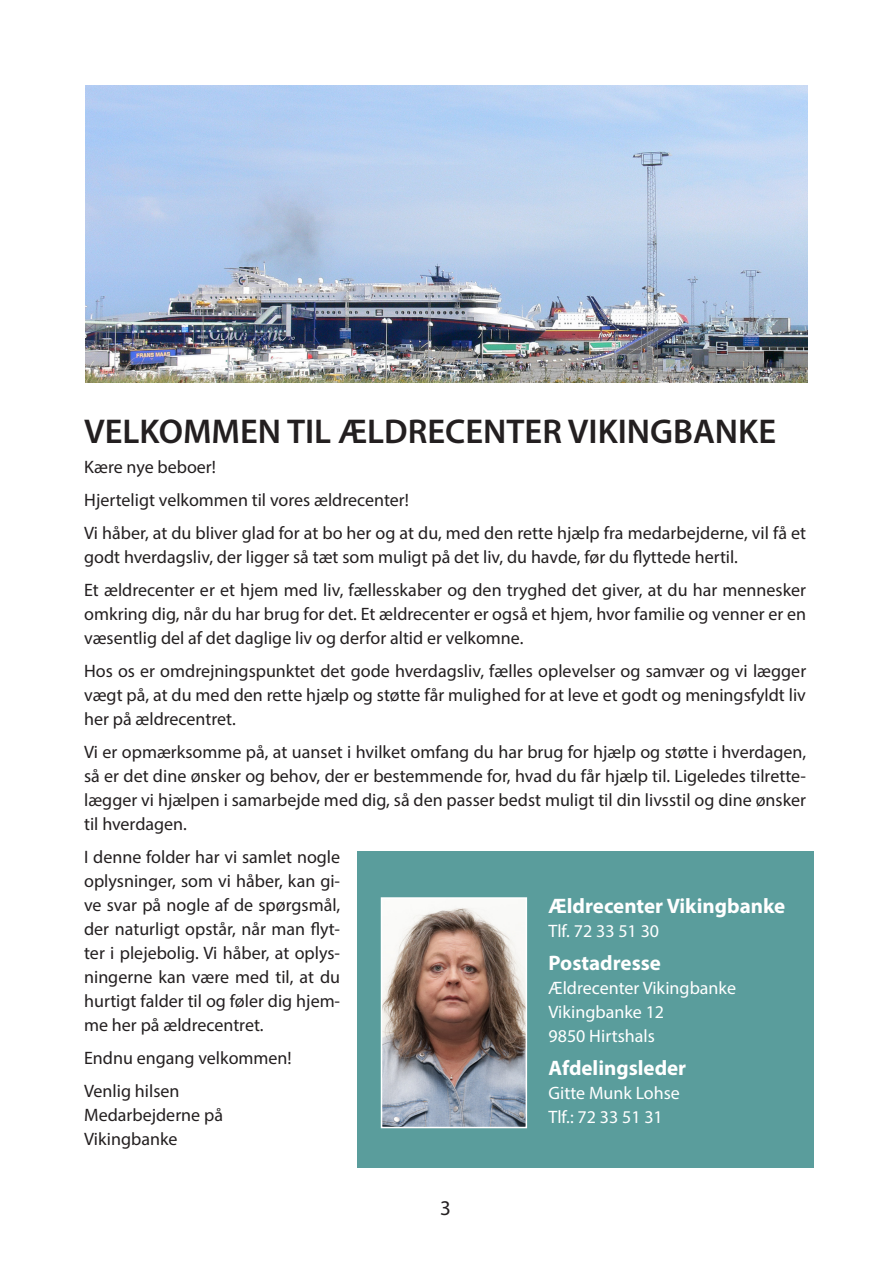
<style>
.page{position:relative;width:893px;height:1263px;background:#fff}
.page>*{position:absolute;margin:0;border:0;box-sizing:border-box;transform-origin:0 0}
.Overskrift{font:600 34.5px "Myriad Pro";color:#231f20}
.Brødtekst_stor{font:700 21px "Myriad Pro";color:#fff}
.t1{font:21px "Myriad Pro";color:#231f20}
.Brødtekst_afsnit{font:18px/24px "Myriad Pro";color:#231f20;text-align:justify}
.Brødtekst{font:18px "Myriad Pro";color:#fff}
.Brødtekst_afsnit-2{font:18px/24px "Myriad Pro";color:#fff}
</style>
<div class="page">
<img style="left:85px;top:85px;width:723px;height:298px">
<div style="left:357px;top:851px;width:281px;height:317px;background:#5a9d9c"></div>
<div style="left:531px;top:851px;width:283px;height:317px;background:#5a9d9c"></div>
<img style="left:384px;top:900px;width:140px;height:225px">
<div style="left:381px;top:897px;width:146px;height:231px;border:2px solid #fff"></div>
<p class="Overskrift" style="left:84px;top:409px;width:693px">VELKOMMEN TIL ÆLDRECENTER VIKINGBANKE</p>
<p class="Brødtekst_afsnit" style="left:84px;top:455px;width:133px">Kære nye beboer!</p>
<p class="Brødtekst_afsnit" style="left:84px;top:488px;width:326px">Hjerteligt velkommen til vores ældrecenter!</p>
<p class="Brødtekst_afsnit" style="left:84px;top:521px;width:723px">Vi håber, at du bliver glad for at bo her og at du, med den rette hjælp fra medarbejderne, vil få et godt hverdagsliv, der ligger så tæt som muligt på det liv, du havde, før du flyttede hertil.</p>
<p class="Brødtekst_afsnit" style="left:84px;top:578px;width:723px">Et ældrecenter er et hjem med liv, fællesskaber og den tryghed det giver, at du har mennesker omkring dig, når du har brug for det. Et ældrecenter er også et hjem, hvor familie og venner er en væsentlig del af det daglige liv og derfor altid er velkomne.</p>
<p class="Brødtekst_afsnit" style="left:84px;top:659px;width:724px">Hos os er omdrejningspunktet det gode hverdagsliv, fælles oplevelser og samvær og vi lægger vægt på, at du med den rette hjælp og støtte får mulighed for at leve et godt og meningsfyldt liv her på ældrecentret.</p>
<p class="Brødtekst_afsnit" style="left:84px;top:740px;width:723px">Vi er opmærksomme på, at uanset i hvilket omfang du har brug for hjælp og støtte i hverdagen, så er det dine ønsker og behov, der er bestemmende for, hvad du får hjælp til. Ligeledes tilrette&shy;lægger vi hjælpen i samarbejde med dig, så den passer bedst muligt til din livsstil og dine ønsker til hverdagen.</p>
<p class="Brødtekst_afsnit" style="left:84px;top:845px;width:258px">I denne folder har vi samlet nogle oplysninger, som vi håber, kan gi&shy;ve svar på nogle af de spørgsmål, der naturligt opstår, når man flyt&shy;ter i plejebolig. Vi håber, at oplys&shy;ningerne kan være med til, at du hurtigt falder til og føler dig hjem&shy;me her på ældrecentret.</p>
<p class="Brødtekst_afsnit" style="left:84px;top:1046px;width:209px">Endnu engang velkommen!</p>
<p class="Brødtekst_afsnit" style="left:84px;top:1079px;width:140px;text-align:left">Venlig hilsen<br>Medarbejderne på<br>Vikingbanke</p>
<p class="Brødtekst_stor" style="left:549px;top:892px;width:238px">Ældrecenter Vikingbanke</p>
<p class="Brødtekst_afsnit-2" style="left:549px;top:918px;width:112px">Tlf. 72 33 51 30</p>
<p class="Brødtekst_stor" style="left:549px;top:949px;width:114px">Postadresse</p>
<p class="Brødtekst" style="left:549px;top:976px;width:189px">Ældrecenter Vikingbanke</p>
<p class="Brødtekst_afsnit-2" style="left:549px;top:999px;width:117px">Vikingbanke 12<br>9850 Hirtshals</p>
<p class="Brødtekst_stor" style="left:549px;top:1054px;width:139px">Afdelingsleder</p>
<p class="Brødtekst" style="left:549px;top:1081px;width:133px">Gitte Munk Lohse</p>
<p class="Brødtekst" style="left:549px;top:1105px;width:116px">Tlf.: 72 33 51 31</p>
<p class="t1" style="left:440px;top:1195px;width:12px">3</p>
</div>
